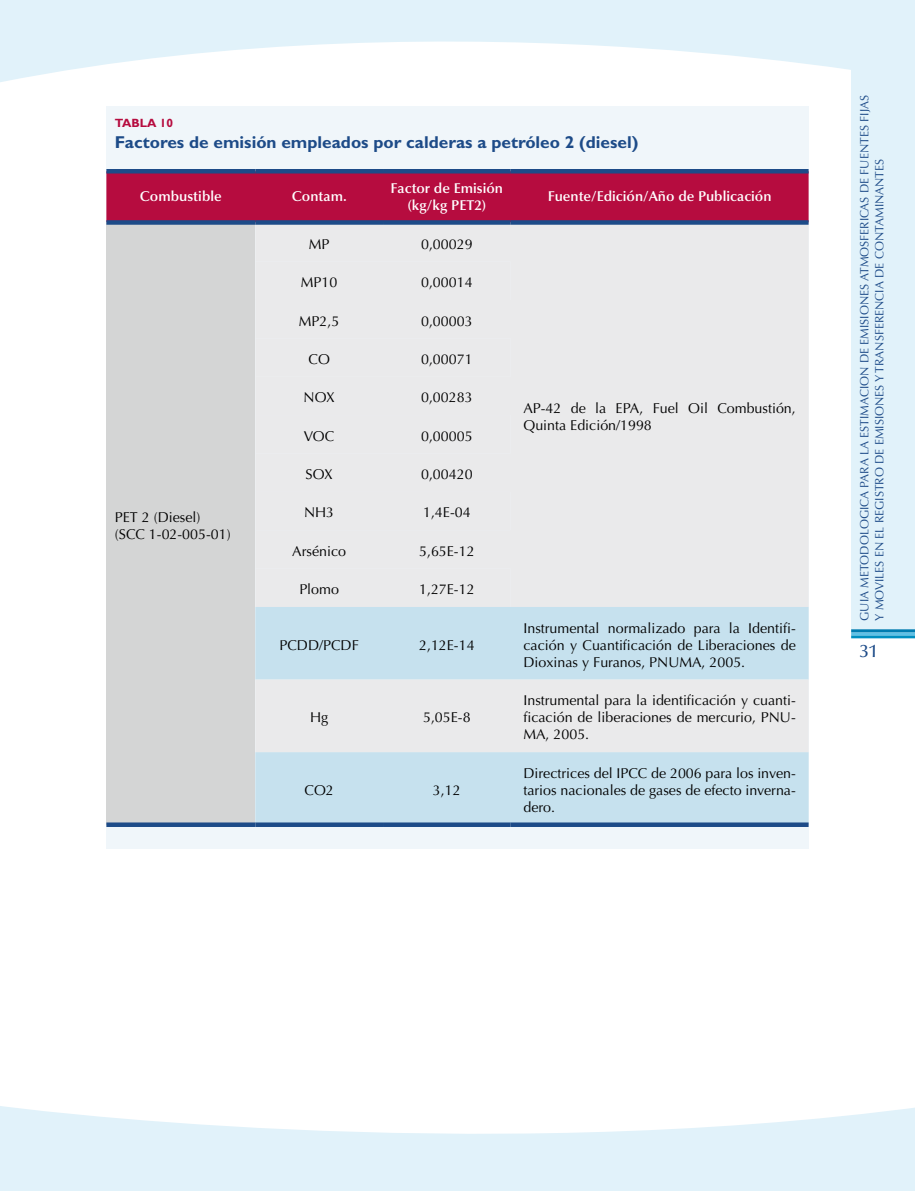
<style>
.page{position:relative;width:915px;height:1191px;background:#fff}
.page>*{position:absolute;margin:0;border:0;box-sizing:border-box;transform-origin:0 0}
.t1{font:500 18px "Optima LT Std";color:#1d4b88}
.t2{font:700 17.25px "Gill Sans Std";color:#1d4b88}
.t3{font:14.25px/17.1px "Optima LT Std";color:#000}
.t4{font:600 14.25px/17.1px "Optima LT Std";color:#fff;text-align:center}
.t5{font:12px/15px "Optima LT Std";color:#1d4b88}
.t6{font:700 12px "Gill Sans Std";color:#b60c3f}
</style>
<div class="page">
<svg style="left:0;top:1106px;width:914px;height:85px;fill:#e1f2fa"></svg>
<svg style="left:0;top:0;width:850px;height:82px;fill:#e1f2fa"></svg>
<div style="left:850px;top:0;width:64px;height:629px;background:#e1f2fa"></div>
<hr style="left:850px;top:635px;width:64px;height:3px;background:#008fc0">
<hr style="left:850px;top:632px;width:64px;height:3px;background:#5ec1e7">
<hr style="left:850px;top:629px;width:64px;height:3px;background:#007cb0">
<div style="left:106px;top:106px;width:702px;height:742px;background:#f0f6fa"></div>
<div style="left:106px;top:173px;width:702px;height:47px;background:#b60c3f"></div>
<div style="left:106px;top:222px;width:149px;height:602px;background:#d4d5d5"></div>
<div style="left:256px;top:225px;width:552px;height:382px;background:#eaeaeb"></div>
<div style="left:255px;top:262px;width:255px;height:345px;background:#eaeaeb"></div>
<div style="left:255px;top:607px;width:553px;height:215px;background:#c6e1ee"></div>
<div style="left:255px;top:679px;width:553px;height:73px;background:#eaeaeb"></div>
<hr style="left:106px;top:169px;width:149px;height:4px;background:#1d4b88">
<hr style="left:255px;top:169px;width:128px;height:4px;background:#1d4b88">
<hr style="left:383px;top:169px;width:127px;height:4px;background:#1d4b88">
<hr style="left:510px;top:169px;width:298px;height:4px;background:#1d4b88">
<div style="left:106px;top:220px;width:149px;height:5px;background:#1d4b88"></div>
<div style="left:255px;top:220px;width:128px;height:5px;background:#1d4b88"></div>
<div style="left:383px;top:220px;width:127px;height:5px;background:#1d4b88"></div>
<div style="left:510px;top:220px;width:298px;height:5px;background:#1d4b88"></div>
<div style="left:255px;top:822px;width:128px;height:5px;background:#1d4b88"></div>
<div style="left:383px;top:822px;width:127px;height:5px;background:#1d4b88"></div>
<div style="left:510px;top:822px;width:298px;height:5px;background:#1d4b88"></div>
<div style="left:106px;top:822px;width:149px;height:5px;background:#1d4b88"></div>
<p class="t6" style="left:115px;top:116px;width:60px">Tabla 10</p>
<p class="t2" style="left:115px;top:132px;width:524px">Factores de emisión empleados por calderas a petróleo 2 (diesel)</p>
<p class="t4" style="left:140px;top:188px;width:83px">Combustible</p>
<p class="t4" style="left:292px;top:188px;width:56px">Contam.</p>
<p class="t4" style="left:390px;top:179px;width:114px">Factor de Emisión (kg/kg Pet2)</p>
<p class="t4" style="left:547px;top:188px;width:225px">Fuente/Edición/Año de Publicación</p>
<p class="t3" style="left:115px;top:508px;width:117px">PET 2 (Diesel) (SCC 1-02-005-01)</p>
<p class="t3" style="left:309px;top:236px;width:11px">MP</p>
<p class="t3" style="left:421px;top:236px;width:53px">0,00029</p>
<p class="t3" style="left:301px;top:274px;width:38px">MP10</p>
<p class="t3" style="left:421px;top:274px;width:53px">0,00014</p>
<p class="t3" style="left:299px;top:312px;width:42px">MP2,5</p>
<p class="t3" style="left:421px;top:312px;width:53px">0,00003</p>
<p class="t3" style="left:308px;top:351px;width:22px">CO</p>
<p class="t3" style="left:421px;top:351px;width:53px">0,00071</p>
<p class="t3" style="left:303px;top:389px;width:33px">NO X</p>
<p class="t3" style="left:421px;top:389px;width:53px">0,00283</p>
<p class="t3" style="left:304px;top:427px;width:32px">VO C</p>
<p class="t3" style="left:421px;top:427px;width:53px">0,00005</p>
<p class="t3" style="left:305px;top:466px;width:29px">SO X</p>
<p class="t3" style="left:421px;top:466px;width:53px">0,00420</p>
<p class="t3" style="left:304px;top:504px;width:32px">NH3</p>
<p class="t3" style="left:423px;top:504px;width:49px">1,4E-04</p>
<p class="t3" style="left:292px;top:542px;width:55px">Arsénico</p>
<p class="t3" style="left:419px;top:542px;width:57px">5,65E-12</p>
<p class="t3" style="left:299px;top:581px;width:41px">Plomo</p>
<p class="t3" style="left:419px;top:581px;width:57px">1,27E-12</p>
<p class="t3" style="left:279px;top:636px;width:71px">PCDD/PCDF</p>
<p class="t3" style="left:419px;top:636px;width:57px">2,12E-14</p>
<p class="t3" style="left:310px;top:709px;width:20px">Hg</p>
<p class="t3" style="left:423px;top:709px;width:49px">5,05E-8</p>
<p class="t3" style="left:304px;top:781px;width:31px">CO2</p>
<p class="t3" style="left:433px;top:781px;width:29px">3,12</p>
<p class="t3" style="left:523px;top:400px;width:274px">AP-42 de la EPA, Fuel Oil Combustión,<br>Quinta Edición/1998</p>
<p class="t3" style="left:523px;top:619px;width:274px;text-align:justify">Instrumental normalizado para la Identifi&shy;cación y Cuantificación de Liberaciones de Dioxinas y Furanos, PNUMA</p>
<p class="t3" style="left:701px;top:653px;width:45px">, 2005.</p>
<p class="t3" style="left:523px;top:692px;width:274px">Instrumental para la identificación y cuanti&shy;ficación de liberaciones de mercurio, PNU</p>
<p class="t3" style="left:790px;top:709px;width:6px">-</p>
<p class="t3" style="left:523px;top:726px;width:67px">MA, 2005.</p>
<p class="t3" style="left:523px;top:764px;width:274px;text-align:justify">Directrices del IPCC de 2006 para los inven&shy;tarios nacionales de gases de efecto inverna&shy;dero.</p>
<p class="t5" style="left:856px;top:621px;width:527px;rotate:-90deg">GuIa metodolOgica para la estimaciOn de emisiones atmosfEricas de fuentes fijas y mOvi les en el Registro de Emisiones y Transferencia de Contami nantes</p>
<p class="t1" style="left:859px;top:641px;width:19px">31</p>
</div>
